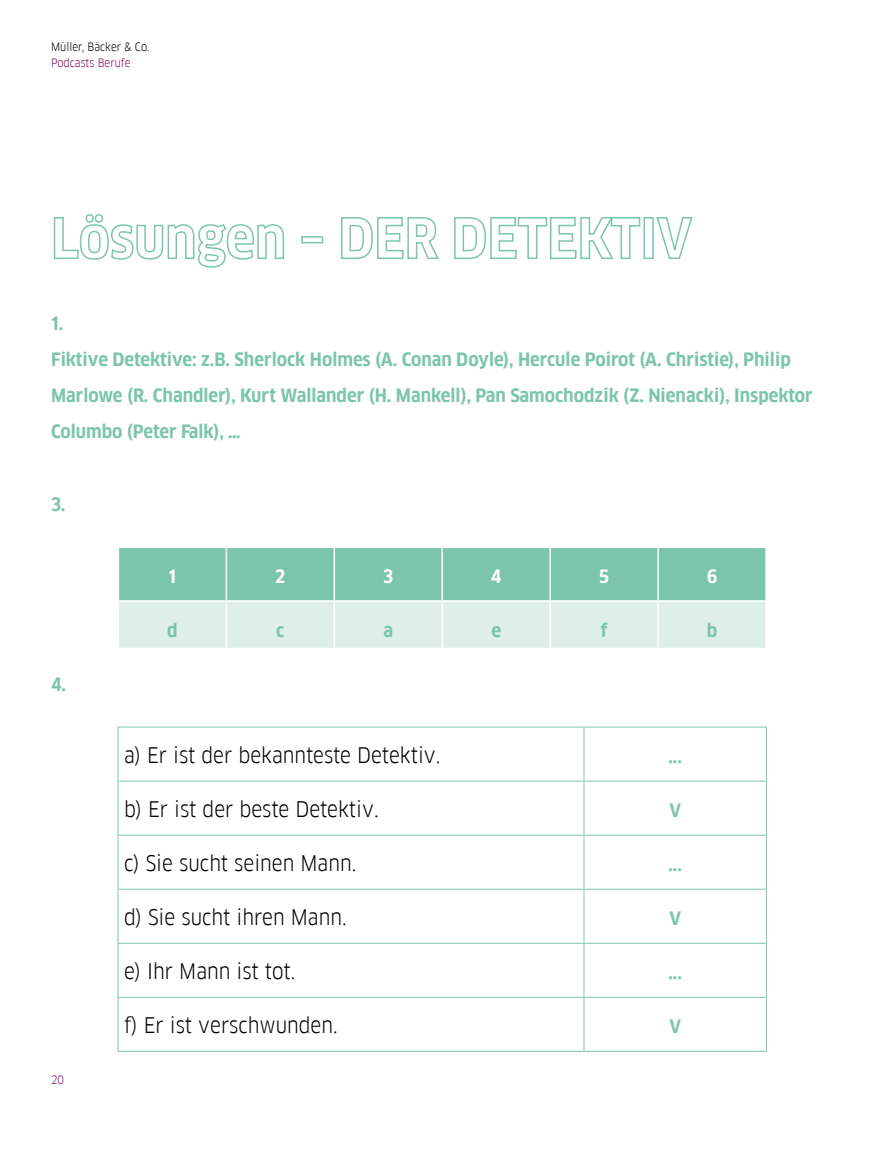
<style>
.page{position:relative;width:893px;height:1149px;background:#fff}
.page>*{position:absolute;margin:0;border:0;box-sizing:border-box;transform-origin:0 0}
.t1{font:21px "Goethe FF Clan";color:#000}
.t2{font:700 18px/36px "Goethe FF Clan";color:#7cc5ad}
.t3{font:700 18px "Goethe FF Clan";color:#fff}
.t4{font:11.25px "Goethe FF Clan";color:#000}
.t5{font:11.25px "Goethe FF Clan";color:#820a5f}
</style>
<div class="page">
<svg style="left:53px;top:214px;width:232px;height:54px"></svg>
<div style="left:301px;top:236px;width:22px;height:7px;border:2px solid #7cc5ad"></div>
<svg style="left:341px;top:217px;width:98px;height:42px"></svg>
<svg style="left:454px;top:217px;width:187px;height:42px"></svg>
<div style="left:643px;top:217px;width:11px;height:42px;border:2px solid #7cc5ad"></div>
<svg style="left:656px;top:217px;width:37px;height:42px"></svg>
<svg style="left:119px;top:548px;width:646px;height:99px;background:#aad8c8"></svg>
<hr style="left:226px;top:548px;width:1px;height:52px;background:#fff">
<hr style="left:334px;top:548px;width:1px;height:52px;background:#fff">
<hr style="left:441px;top:548px;width:2px;height:52px;background:#fff">
<hr style="left:549px;top:548px;width:2px;height:52px;background:#fff">
<hr style="left:657px;top:548px;width:2px;height:52px;background:#fff">
<hr style="left:226px;top:601px;width:1px;height:46px;background:#fff">
<hr style="left:334px;top:601px;width:1px;height:46px;background:#fff">
<hr style="left:441px;top:601px;width:2px;height:46px;background:#fff">
<hr style="left:549px;top:601px;width:2px;height:46px;background:#fff">
<hr style="left:657px;top:601px;width:2px;height:46px;background:#fff">
<hr style="left:118px;top:600px;width:108px;height:1px;background:#fff">
<hr style="left:226px;top:600px;width:108px;height:1px;background:#fff">
<hr style="left:334px;top:600px;width:108px;height:1px;background:#fff">
<hr style="left:442px;top:600px;width:108px;height:1px;background:#fff">
<hr style="left:550px;top:600px;width:108px;height:1px;background:#fff">
<hr style="left:658px;top:600px;width:109px;height:1px;background:#fff">
<hr style="left:118px;top:726px;width:466px;height:1px;background:#7cc5ad">
<hr style="left:118px;top:727px;width:1px;height:53px;background:#7cc5ad">
<hr style="left:584px;top:726px;width:183px;height:1px;background:#7cc5ad">
<hr style="left:584px;top:727px;width:1px;height:53px;background:#7cc5ad">
<hr style="left:766px;top:727px;width:1px;height:53px;background:#7cc5ad">
<hr style="left:118px;top:780px;width:466px;height:1px;background:#7cc5ad">
<hr style="left:118px;top:781px;width:1px;height:53px;background:#7cc5ad">
<hr style="left:584px;top:780px;width:183px;height:1px;background:#7cc5ad">
<hr style="left:584px;top:781px;width:1px;height:53px;background:#7cc5ad">
<hr style="left:766px;top:781px;width:1px;height:53px;background:#7cc5ad">
<hr style="left:118px;top:834px;width:466px;height:1px;background:#7cc5ad">
<hr style="left:118px;top:835px;width:1px;height:53px;background:#7cc5ad">
<hr style="left:584px;top:834px;width:183px;height:1px;background:#7cc5ad">
<hr style="left:584px;top:835px;width:1px;height:53px;background:#7cc5ad">
<hr style="left:766px;top:835px;width:1px;height:53px;background:#7cc5ad">
<hr style="left:118px;top:888px;width:466px;height:1px;background:#7cc5ad">
<hr style="left:118px;top:889px;width:1px;height:53px;background:#7cc5ad">
<hr style="left:584px;top:888px;width:183px;height:1px;background:#7cc5ad">
<hr style="left:584px;top:889px;width:1px;height:53px;background:#7cc5ad">
<hr style="left:766px;top:889px;width:1px;height:53px;background:#7cc5ad">
<hr style="left:118px;top:942px;width:466px;height:1px;background:#7cc5ad">
<hr style="left:118px;top:943px;width:1px;height:53px;background:#7cc5ad">
<hr style="left:584px;top:942px;width:183px;height:1px;background:#7cc5ad">
<hr style="left:584px;top:943px;width:1px;height:53px;background:#7cc5ad">
<hr style="left:766px;top:943px;width:1px;height:53px;background:#7cc5ad">
<hr style="left:118px;top:996px;width:466px;height:1px;background:#7cc5ad">
<hr style="left:118px;top:997px;width:1px;height:53px;background:#7cc5ad">
<hr style="left:584px;top:996px;width:183px;height:1px;background:#7cc5ad">
<hr style="left:584px;top:997px;width:1px;height:53px;background:#7cc5ad">
<hr style="left:766px;top:997px;width:1px;height:53px;background:#7cc5ad">
<hr style="left:118px;top:1050px;width:466px;height:1px;background:#7cc5ad">
<hr style="left:584px;top:1050px;width:183px;height:1px;background:#7cc5ad">
<p class="t4" style="left:51px;top:40px;width:100px">Müller, Bäcker &amp; Co.</p>
<p class="t5" style="left:51px;top:56px;width:81px">Podcasts Berufe</p>
<p class="t2" style="left:51px;top:306px;width:763px">1.<br>Fiktive Detektive: z.B. Sherlock Holmes (A. Conan Doyle), Hercule Poirot (A. Christie), Philip Marlowe (R. Chandler), Kurt Wallander (H. Mankell), Pan Samochodzik (Z. Nienacki), Inspektor Columbo (Peter Falk), …</p>
<p class="t2" style="left:51px;top:486px;width:16px">3.</p>
<p class="t2" style="left:51px;top:666px;width:16px">4.</p>
<p class="t5" style="left:51px;top:1073px;width:14px">20</p>
<p class="t3" style="left:168px;top:565px;width:9px">1</p>
<p class="t3" style="left:275px;top:565px;width:12px">2</p>
<p class="t3" style="left:383px;top:565px;width:12px">3</p>
<p class="t3" style="left:491px;top:565px;width:12px">4</p>
<p class="t3" style="left:599px;top:565px;width:11px">5</p>
<p class="t3" style="left:707px;top:565px;width:12px">6</p>
<p class="t2" style="left:167px;top:612px;width:12px">d</p>
<p class="t2" style="left:276px;top:612px;width:10px">c</p>
<p class="t2" style="left:383px;top:612px;width:11px">a</p>
<p class="t2" style="left:491px;top:612px;width:11px">e</p>
<p class="t2" style="left:601px;top:612px;width:8px">f</p>
<p class="t2" style="left:707px;top:612px;width:12px">b</p>
<p class="t1" style="left:124px;top:742px;width:318px">a) Er ist der bekannteste Detektiv.</p>
<p class="t2" style="left:668px;top:738px;width:15px">...</p>
<p class="t1" style="left:124px;top:796px;width:256px">b) Er ist der beste Detektiv.</p>
<p class="t2" style="left:669px;top:792px;width:13px">V</p>
<p class="t1" style="left:124px;top:850px;width:234px">c) Sie sucht seinen Mann.</p>
<p class="t2" style="left:668px;top:846px;width:15px">...</p>
<p class="t1" style="left:124px;top:904px;width:224px">d) Sie sucht ihren Mann.</p>
<p class="t2" style="left:669px;top:900px;width:13px">V</p>
<p class="t1" style="left:124px;top:958px;width:173px">e) Ihr Mann ist tot.</p>
<p class="t2" style="left:668px;top:954px;width:15px">...</p>
<p class="t1" style="left:124px;top:1012px;width:215px">f) Er ist verschwunden.</p>
<p class="t2" style="left:669px;top:1008px;width:13px">V</p>
</div>
